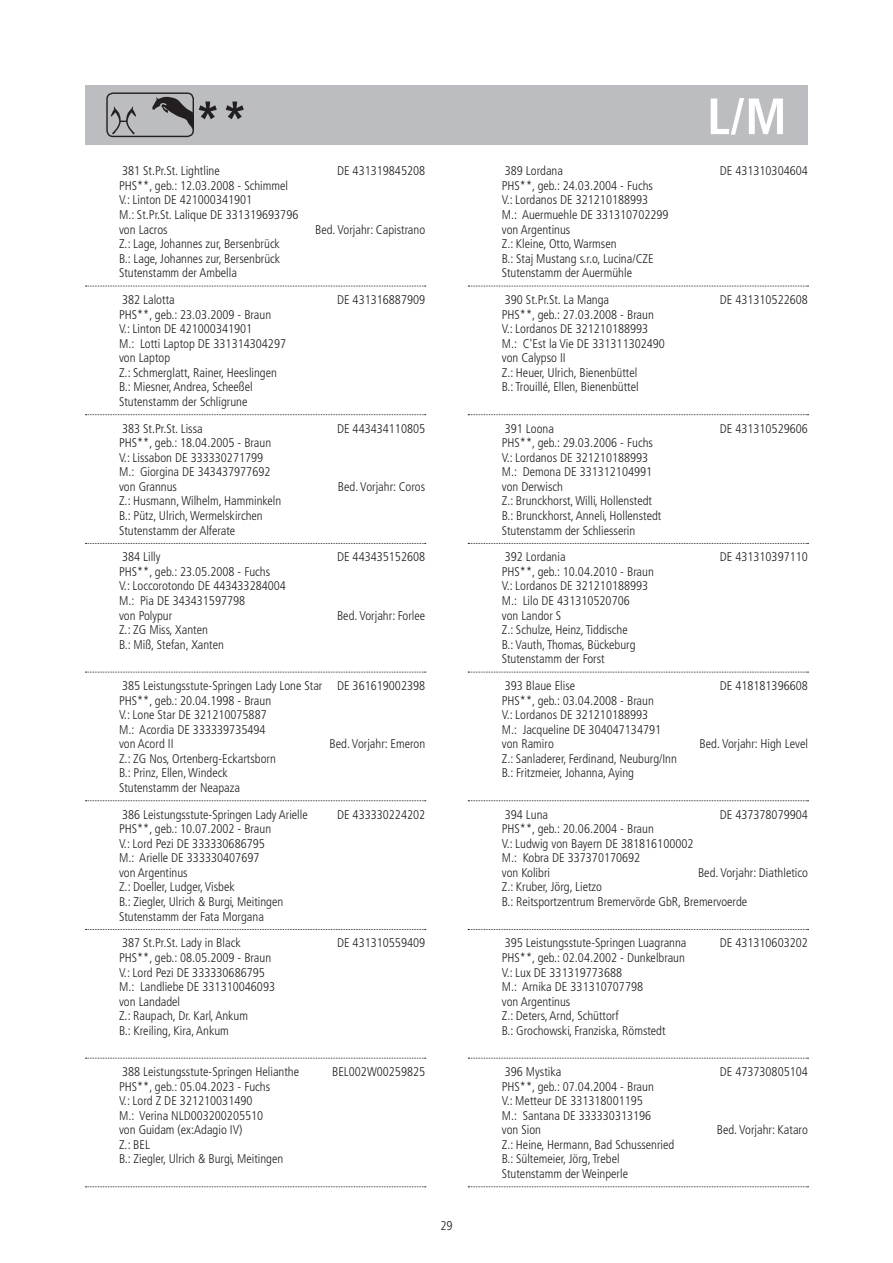
<style>
.page{position:relative;width:893px;height:1263px;background:#fff}
.page>*{position:absolute;margin:0;border:0;box-sizing:border-box;transform-origin:0 0}
.t1{font:700 condensed 51px "Frutiger LT Pro";color:#fff}
.t2{font:700 condensed 51px "Frutiger LT Pro";color:#231f20}
.t3{font:300 condensed 12.75px "Frutiger LT Pro";color:#231f20}
.t4{font:300 condensed 12.6px/14.5px "Frutiger LT Pro";color:#231f20}
</style>
<div class="page">
<div style="left:85px;top:85px;width:723px;height:60px;background:#bcbdc0"></div>
<svg style="left:106px;top:92px;width:88px;height:46px"></svg>
<svg style="left:468px;top:286px;width:340px;height:1px"></svg>
<svg style="left:468px;top:414px;width:340px;height:1px"></svg>
<svg style="left:468px;top:543px;width:340px;height:1px"></svg>
<svg style="left:468px;top:672px;width:340px;height:1px"></svg>
<svg style="left:468px;top:800px;width:340px;height:1px"></svg>
<svg style="left:468px;top:929px;width:340px;height:1px"></svg>
<svg style="left:468px;top:1058px;width:340px;height:1px"></svg>
<svg style="left:468px;top:1186px;width:340px;height:1px"></svg>
<svg style="left:85px;top:286px;width:341px;height:1px"></svg>
<svg style="left:85px;top:414px;width:341px;height:1px"></svg>
<svg style="left:85px;top:543px;width:341px;height:1px"></svg>
<svg style="left:85px;top:672px;width:341px;height:1px"></svg>
<svg style="left:85px;top:800px;width:341px;height:1px"></svg>
<svg style="left:85px;top:929px;width:341px;height:1px"></svg>
<svg style="left:85px;top:1058px;width:341px;height:1px"></svg>
<svg style="left:85px;top:1186px;width:341px;height:1px"></svg>
<h1 class="t2" style="left:194px;top:89px;width:55px">**</h1>
<h1 class="t1" style="left:707px;top:86px;width:81px">L/M</h1>
<p class="t4" style="left:505px;top:164px;width:60px">389 Lordana</p>
<p class="t4" style="left:720px;top:164px;width:90px">DE 431310304604</p>
<p class="t4" style="left:502px;top:178px;width:168px">PHS**, geb.: 24.03.2004 - Fuchs<br>V.: Lordanos DE 321210188993<br>M.: Auermuehle DE 331310702299 von Argentinus<br>Z.: Kleine, Otto, Warmsen<br>B.: Staj Mustang s.r.o, Lucina/CZE<br>Stutenstamm der Auermühle</p>
<p class="t4" style="left:505px;top:292px;width:106px">390 St.Pr.St. La Manga</p>
<p class="t4" style="left:720px;top:292px;width:90px">DE 431310522608</p>
<p class="t4" style="left:502px;top:307px;width:165px">PHS**, geb.: 27.03.2008 - Braun<br>V.: Lordanos DE 321210188993<br>M.: C'Est la Vie DE 331311302490 von Calypso II<br>Z.: Heuer, Ulrich, Bienenbüttel<br>B.: Trouillé, Ellen, Bienenbüttel</p>
<p class="t4" style="left:505px;top:421px;width:51px">391 Loona</p>
<p class="t4" style="left:720px;top:421px;width:90px">DE 431310529606</p>
<p class="t4" style="left:502px;top:436px;width:161px">PHS**, geb.: 29.03.2006 - Fuchs<br>V.: Lordanos DE 321210188993<br>M.: Demona DE 331312104991 von Derwisch<br>Z.: Brunckhorst, Willi, Hollenstedt<br>B.: Brunckhorst, Anneli, Hollenstedt<br>Stutenstamm der Schliesserin</p>
<p class="t4" style="left:505px;top:550px;width:62px">392 Lordania</p>
<p class="t4" style="left:720px;top:550px;width:90px">DE 431310397110</p>
<p class="t4" style="left:502px;top:564px;width:154px">PHS**, geb.: 10.04.2010 - Braun<br>V.: Lordanos DE 321210188993<br>M.: Lilo DE 431310520706<br>von Landor S<br>Z.: Schulze, Heinz, Tiddische<br>B.: Vauth, Thomas, Bückeburg<br>Stutenstamm der Forst</p>
<p class="t4" style="left:505px;top:678px;width:72px">393 Blaue Elise</p>
<p class="t4" style="left:720px;top:678px;width:90px">DE 418181396608</p>
<p class="t4" style="left:502px;top:693px;width:161px">PHS**, geb.: 03.04.2008 - Braun<br>V.: Lordanos DE 321210188993<br>M.: Jacqueline DE 304047134791 von Ramiro</p>
<p class="t4" style="left:122px;top:164px;width:99px">381 St.Pr.St. Lightline</p>
<p class="t4" style="left:337px;top:164px;width:90px">DE 431319845208</p>
<p class="t4" style="left:119px;top:178px;width:181px">PHS**, geb.: 12.03.2008 - Schimmel<br>V.: Linton DE 421000341901<br>M.: St.Pr.St. Lalique DE 331319693796 von Lacros</p>
<p class="t4" style="left:315px;top:222px;width:112px">Bed. Vorjahr: Capistrano</p>
<p class="t4" style="left:119px;top:237px;width:163px;text-align:justify">Z.: Lage, Johannes zur, Bersenbrück B.: Lage, Johannes zur, Bersenbrück Stutenstamm der Ambella</p>
<p class="t4" style="left:122px;top:292px;width:54px">382 Lalotta</p>
<p class="t4" style="left:337px;top:292px;width:90px">DE 431316887909</p>
<p class="t4" style="left:119px;top:307px;width:169px">PHS**, geb.: 23.03.2009 - Braun<br>V.: Linton DE 421000341901<br>M.: Lotti Laptop DE 331314304297 von Laptop<br>Z.: Schmerglatt, Rainer, Heeslingen<br>B.: Miesner, Andrea, Scheeßel<br>Stutenstamm der Schligrune</p>
<p class="t4" style="left:122px;top:421px;width:82px">383 St.Pr.St. Lissa</p>
<p class="t4" style="left:337px;top:421px;width:90px">DE 443434110805</p>
<p class="t4" style="left:119px;top:436px;width:154px">PHS**, geb.: 18.04.2005 - Braun<br>V.: Lissabon DE 333330271799<br>M.: Giorgina DE 343437977692 von Grannus</p>
<p class="t4" style="left:338px;top:479px;width:89px">Bed. Vorjahr: Coros</p>
<p class="t4" style="left:119px;top:494px;width:164px">Z.: Husmann, Wilhelm, Hamminkeln<br>B.: Pütz, Ulrich, Wermelskirchen<br>Stutenstamm der Alferate</p>
<p class="t4" style="left:122px;top:550px;width:40px">384 Lilly</p>
<p class="t4" style="left:337px;top:550px;width:90px">DE 443435152608</p>
<p class="t4" style="left:119px;top:564px;width:168px">PHS**, geb.: 23.05.2008 - Fuchs<br>V.: Loccorotondo DE 443433284004<br>M.: Pia DE 343431597798<br>von Polypur</p>
<p class="t4" style="left:337px;top:608px;width:90px">Bed. Vorjahr: Forlee</p>
<p class="t4" style="left:119px;top:623px;width:106px">Z.: ZG Miss, Xanten<br>B.: Miß, Stefan, Xanten</p>
<p class="t4" style="left:119px;top:678px;width:308px">385 Leistungsstute-Springen Lady Lone Star DE 361619002398<br>PHS**, geb.: 20.04.1998 - Braun<br>V.: Lone Star DE 321210075887<br>M.: Acordia DE 333339735494<br>von Acord II</p>
<p class="t4" style="left:330px;top:737px;width:97px">Bed. Vorjahr: Emeron</p>
<p class="t4" style="left:700px;top:737px;width:110px">Bed. Vorjahr: High Level</p>
<p class="t4" style="left:119px;top:751px;width:158px">Z.: ZG Nos, Ortenberg-Eckartsborn<br>B.: Prinz, Ellen, Windeck<br>Stutenstamm der Neapaza</p>
<p class="t4" style="left:122px;top:807px;width:187px">386 Leistungsstute-Springen Lady Arielle</p>
<p class="t4" style="left:337px;top:807px;width:90px">DE 433330224202</p>
<p class="t4" style="left:119px;top:822px;width:166px">PHS**, geb.: 10.07.2002 - Braun<br>V.: Lord Pezi DE 333330686795<br>M.: Arielle DE 333330407697<br>von Argentinus<br>Z.: Doeller, Ludger, Visbek<br>B.: Ziegler, Ulrich &amp; Burgi, Meitingen<br>Stutenstamm der Fata Morgana</p>
<p class="t4" style="left:122px;top:936px;width:120px">387 St.Pr.St. Lady in Black</p>
<p class="t4" style="left:337px;top:936px;width:90px">DE 431310559409</p>
<p class="t4" style="left:119px;top:950px;width:158px">PHS**, geb.: 08.05.2009 - Braun<br>V.: Lord Pezi DE 333330686795<br>M.: Landliebe DE 331310046093 von Landadel<br>Z.: Raupach, Dr. Karl, Ankum<br>B.: Kreiling, Kira, Ankum</p>
<p class="t4" style="left:122px;top:1064px;width:179px">388 Leistungsstute-Springen Helianthe</p>
<p class="t4" style="left:332px;top:1064px;width:95px">BEL002W00259825</p>
<p class="t4" style="left:119px;top:1079px;width:166px">PHS**, geb.: 05.04.2023 - Fuchs<br>V.: Lord Z DE 321210031490<br>M.: Verina NLD003200205510<br>von Guidam (ex:Adagio IV)<br>Z.: BEL<br>B.: Ziegler, Ulrich &amp; Burgi, Meitingen</p>
<p class="t3" style="left:440px;top:1219px;width:14px">29</p>
<p class="t4" style="left:502px;top:751px;width:177px">Z.: Sanladerer, Ferdinand, Neuburg/Inn<br>B.: Fritzmeier, Johanna, Aying</p>
<p class="t4" style="left:505px;top:807px;width:45px">394 Luna</p>
<p class="t4" style="left:720px;top:807px;width:90px">DE 437378079904</p>
<p class="t4" style="left:502px;top:822px;width:193px">PHS**, geb.: 20.06.2004 - Braun<br>V.: Ludwig von Bayern DE 381816100002<br>M.: Kobra DE 337370170692<br>von Kolibri</p>
<p class="t4" style="left:698px;top:865px;width:111px">Bed. Vorjahr: Diathletico</p>
<p class="t4" style="left:502px;top:880px;width:247px">Z.: Kruber, Jörg, Lietzo<br>B.: Reitsportzentrum Bremervörde GbR, Bremervoerde</p>
<p class="t4" style="left:505px;top:936px;width:183px">395 Leistungsstute-Springen Luagranna</p>
<p class="t4" style="left:720px;top:936px;width:90px">DE 431310603202</p>
<p class="t4" style="left:502px;top:950px;width:185px">PHS**, geb.: 02.04.2002 - Dunkelbraun<br>V.: Lux DE 331319773688<br>M.: Arnika DE 331310707798<br>von Argentinus<br>Z.: Deters, Arnd, Schüttorf<br>B.: Grochowski, Franziska, Römstedt</p>
<p class="t4" style="left:505px;top:1064px;width:58px">396 Mystika</p>
<p class="t4" style="left:720px;top:1064px;width:90px">DE 473730805104</p>
<p class="t4" style="left:502px;top:1079px;width:154px">PHS**, geb.: 07.04.2004 - Braun<br>V.: Metteur DE 331318001195<br>M.: Santana DE 333330313196 von Sion</p>
<p class="t4" style="left:717px;top:1123px;width:93px">Bed. Vorjahr: Kataro</p>
<p class="t4" style="left:502px;top:1137px;width:174px">Z.: Heine, Hermann, Bad Schussenried<br>B.: Sültemeier, Jörg, Trebel<br>Stutenstamm der Weinperle</p>
</div>
